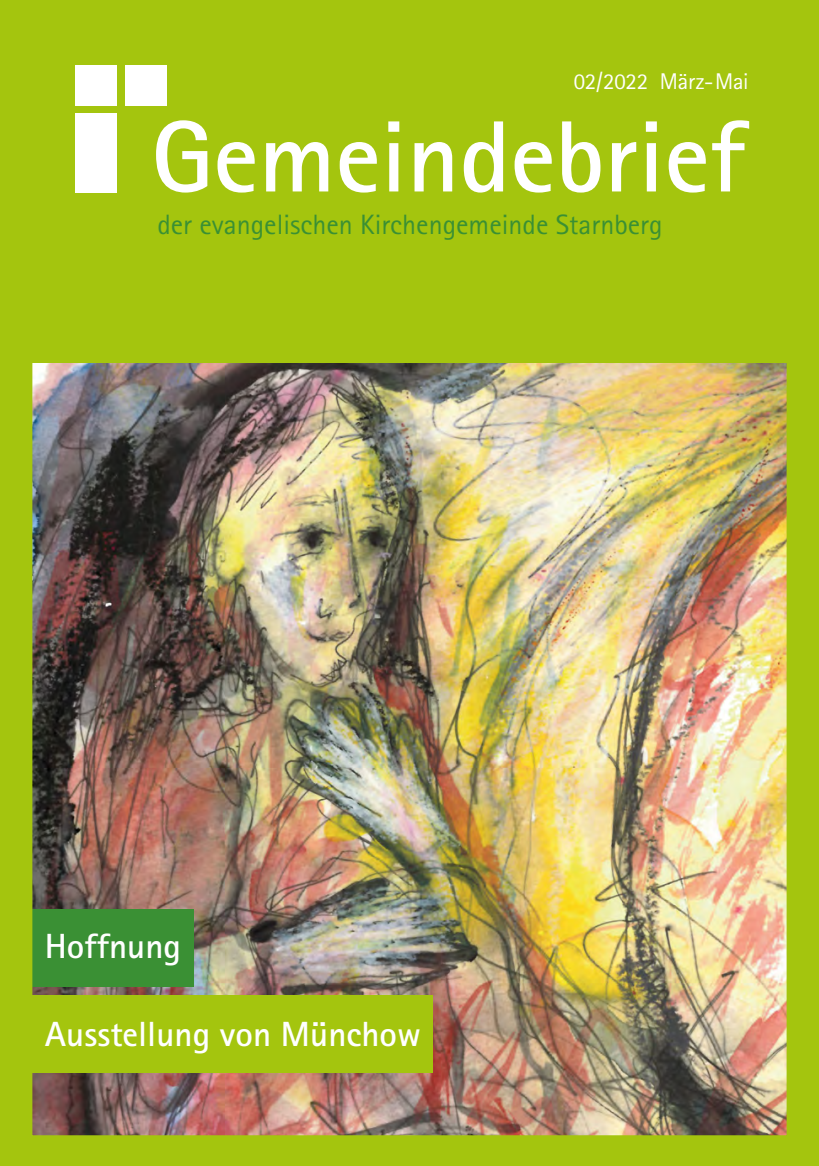
<style>
.page{position:relative;width:819px;height:1166px;background:#fff}
.page>*{position:absolute;margin:0;border:0;box-sizing:border-box;transform-origin:0 0}
.t1{font:700 101.5px "Rotis Sans Serif Std";color:#fff}
.t2{font:700 35px "Rotis Sans Serif Std";color:#fff}
.t3{font:28px "Rotis Sans Serif Std";color:#3a9034}
.t4{font:22.75px "Rotis Sans Serif Std";letter-spacing:-.005em;color:#fff}
</style>
<div class="page">
<img style="left:0;top:0;width:819px;height:1166px">
<p class="t4" style="left:574px;top:68px;width:176px">02/2022 März-Mai</p>
<h1 class="t1" style="left:151px;top:93px;width:595px">Gemeindebrief</h1>
<p class="t3" style="left:157px;top:208px;width:506px">der evangelischen Kirchengemeinde Starnberg</p>
<p class="t2" style="left:45px;top:924px;width:138px">Hoffnung</p>
<p class="t2" style="left:45px;top:1012px;width:378px">Ausstellung von Münchow</p>
</div>
